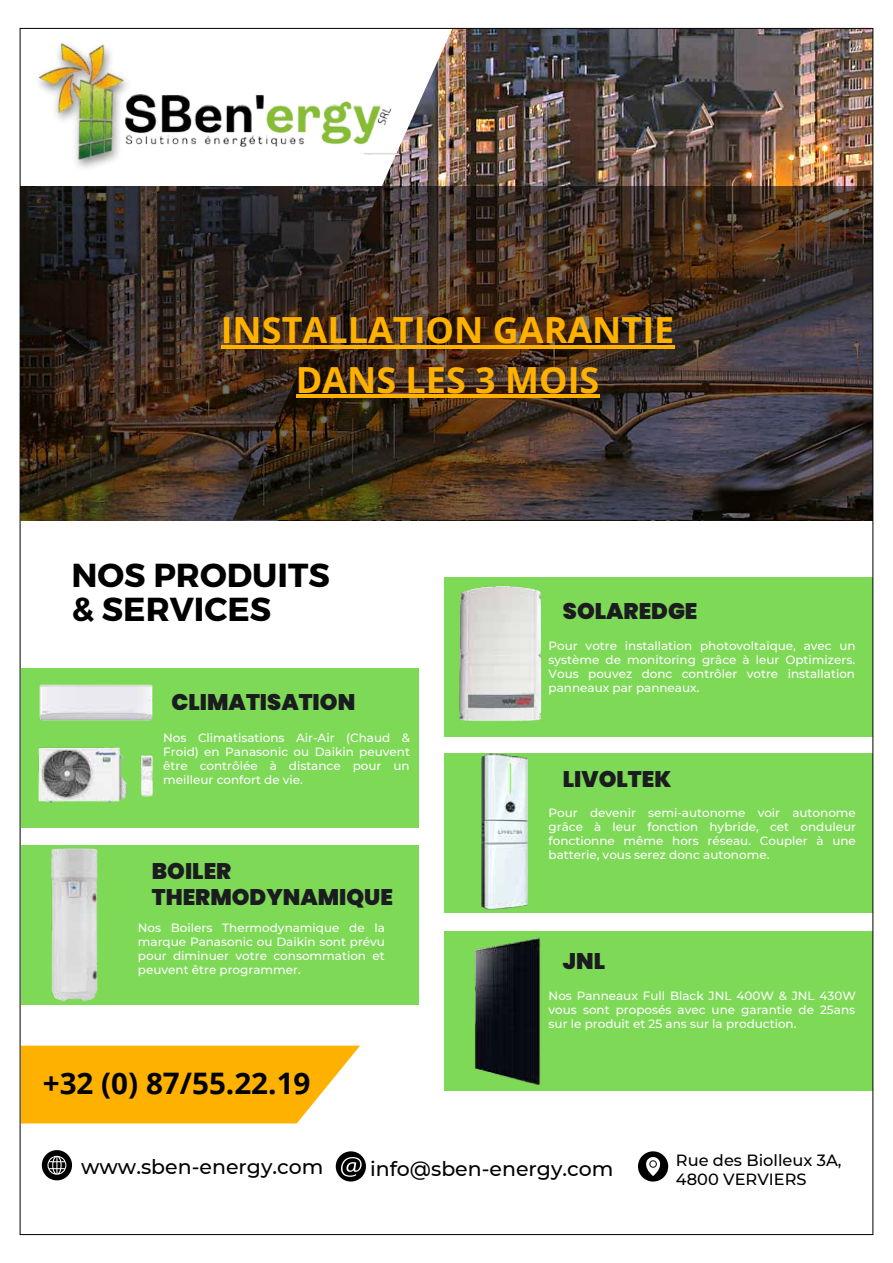
<style>
.page{position:relative;width:893px;height:1263px;background:#fff}
.page>*{position:absolute;margin:0;border:0;box-sizing:border-box;transform-origin:0 0}
.t1{font:700 36px/49.7px "Open Sans";color:#ffb100;text-align:center}
.t2{font:700 33.3px/34px "Montserrat";color:#000}
.t3{font:700 29.7px "Open Sans";color:#000}
.t4{font:900 22.5px/25.5px "Poppins";color:#1b1c1f}
.t5{font:500 20.4px "Montserrat";color:#000}
.t6{font:500 16.2px/18.1px "Montserrat";color:#000}
.t7{font:500 12px/14px "Montserrat";color:#fff;text-align:justify}
</style>
<div class="page">
<img style="left:382px;top:30px;width:489px;height:156px">
<div style="left:444px;top:577px;width:429px;height:160px;background:#7ed957"></div>
<div style="left:444px;top:753px;width:429px;height:160px;background:#7ed957"></div>
<div style="left:444px;top:931px;width:429px;height:160px;background:#7ed957"></div>
<svg style="left:42px;top:1150px;width:30px;height:30px"></svg>
<svg style="left:336px;top:1151px;width:30px;height:30px"></svg>
<svg style="left:638px;top:1151px;width:30px;height:30px"></svg>
<svg style="left:22px;top:1046px;width:338px;height:77px;background:#ffb817"></svg>
<svg style="left:22px;top:186px;width:849px;height:335px;background:#3b2d24"></svg>
<img style="left:147px;top:89px;width:257px;height:66px">
<img style="left:38px;top:43px;width:109px;height:125px">
<div style="left:21px;top:668px;width:398px;height:160px;background:#7ed957"></div>
<img style="left:459px;top:586px;width:83px;height:136px">
<img style="left:419px;top:738px;width:179px;height:180px;border-radius:90px">
<img style="left:475px;top:937px;width:66px;height:148px">
<div style="left:21px;top:845px;width:398px;height:160px;background:#7ed957"></div>
<img style="left:51px;top:848px;width:47px;height:154px">
<img style="left:38px;top:684px;width:116px;height:119px">
<hr style="left:221px;top:345px;width:453px;height:3px;background:#ffb100">
<hr style="left:296px;top:395px;width:303px;height:3px;background:#ffb100">
<h1 class="t1" style="left:221px;top:304px;width:455px">INSTALLATION GARANTIE<br>DANS LES 3 MOIS</h1>
<h2 class="t2" style="left:71px;top:559px;width:260px">NOS PRODUITS &amp; SERVICES</h2>
<h3 class="t4" style="left:172px;top:689px;width:185px">CLIMATISATION</h3>
<p class="t7" style="left:163px;top:730px;width:248px">Nos Climatisations Air-Air (Chaud &amp; Froid) en Panasonic ou Daikin peuvent être contrôlée à distance pour un meilleur confort de vie.</p>
<h3 class="t4" style="left:152px;top:859px;width:243px">BOILER<br>THERMODYNAMIQUE</h3>
<p class="t7" style="left:138px;top:920px;width:249px">Nos Boilers Thermodynamique de la marque Panasonic ou Daikin sont prévu pour diminuer votre consommation et peuvent être programmer.</p>
<h3 class="t3" style="left:43px;top:1062px;width:269px">+32 (0) 87/55.22.19</h3>
<h3 class="t4" style="left:563px;top:598px;width:136px">SOLAREDGE</h3>
<p class="t7" style="left:549px;top:638px;width:309px">Pour votre installation photovoltaïque, avec un système de monitoring grâce à leur Optimizers.<br>Vous pouvez donc contrôler votre installation panneaux par panneaux.</p>
<h3 class="t4" style="left:563px;top:767px;width:110px">LIVOLTEK</h3>
<p class="t7" style="left:549px;top:806px;width:309px">Pour devenir semi-autonome voir autonome grâce à leur fonction hybride, cet onduleur fonctionne même hors réseau. Coupler à une batterie, vous serez donc autonome.</p>
<h3 class="t4" style="left:563px;top:949px;width:44px">JNL</h3>
<p class="t7" style="left:549px;top:989px;width:309px">Nos Panneaux Full Black JNL 400W &amp; JNL 430W vous sont proposés avec une garantie de 25ans sur le produit et 25 ans sur la production.</p>
<h3 class="t5" style="left:81px;top:1152px;width:244px">www.sben-energy.com</h3>
<h3 class="t5" style="left:370px;top:1154px;width:245px">info@sben-energy.com</h3>
<h3 class="t6" style="left:676px;top:1151px;width:167px">Rue des Biolleux 3A,<br>4800 VERVIERS</h3>
</div>
